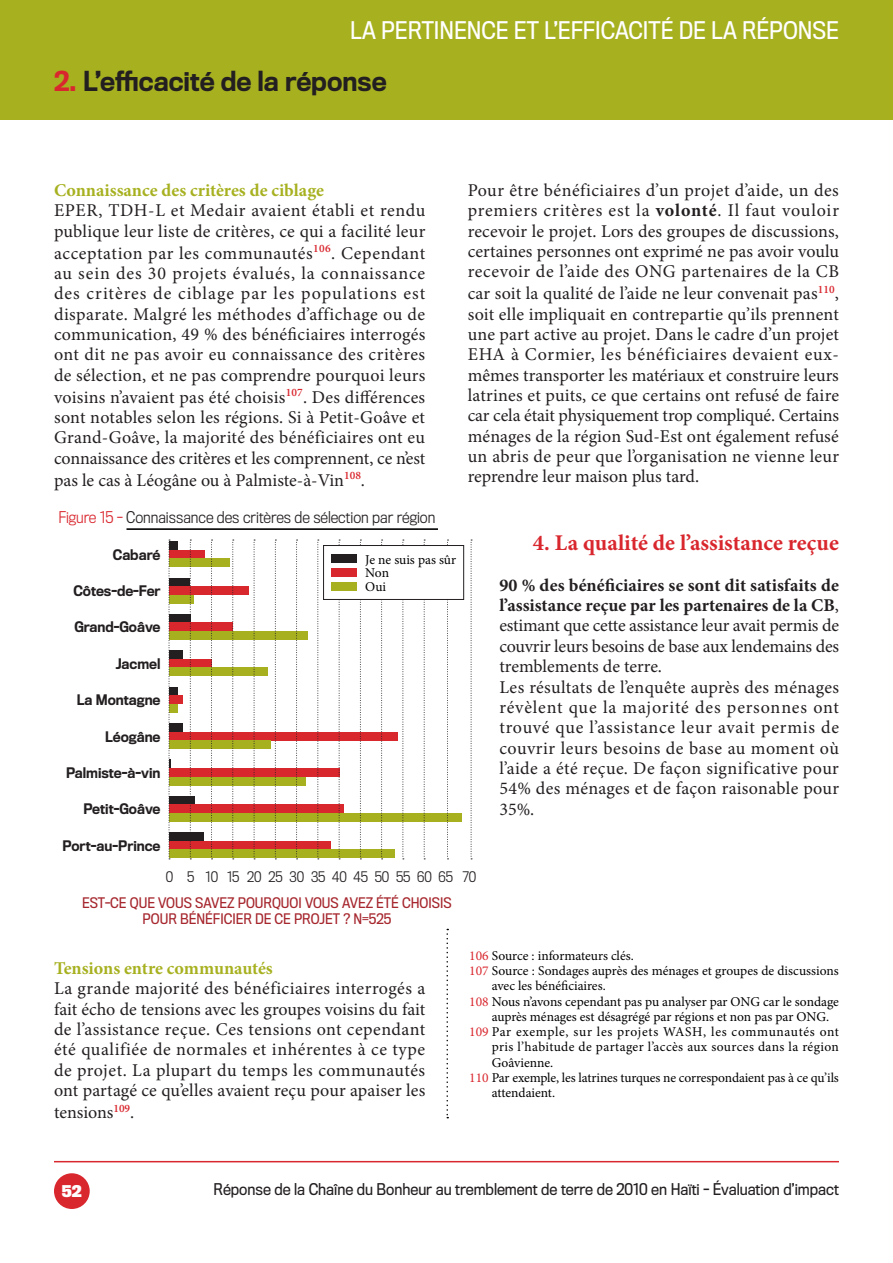
<style>
.page{position:relative;width:893px;height:1263px;background:#fff}
.page>*{position:absolute;margin:0;border:0;box-sizing:border-box;transform-origin:0 0}
.t1{font:500 25.5px "Titling Gothic FB Narrow";color:#231f20}
.t2{font:22.5px "Titling Gothic FB Narrow";color:#fff}
.t3{font:700 22.5px "Minion Pro";color:#d9272e}
.t4{font:18px/20.4px "Minion Pro";letter-spacing:.01em;color:#231f20;text-align:justify}
.t5{font:700 18px "Minion Pro";letter-spacing:-.005em;color:#a7b120}
.t6{font:15px "Titling Gothic FB Narrow";color:#231f20}
.t7{font:300 15px "Titling Gothic FB Narrow";color:#231f20}
.t8{font:700 15px "Titling Gothic FB Narrow";color:#fff}
.t9{font:13.5px/15.3px "Minion Pro";letter-spacing:-.005em;color:#000}
.t10{font:500 13.5px "Titling Gothic FB Narrow";color:#231f20}
.t11{font:13.5px/16.2px "Titling Gothic FB Narrow";color:#a6272e;text-align:center}
.t12{font:300 13.5px "Titling Gothic FB Narrow";color:#231f20}
.s1{color:#d9272e}
.s2{font-weight:700}
</style>
<div class="page">
<div style="left:0;top:0;width:893px;height:119px;background:#a7b120"></div>
<svg style="left:446px;top:929px;width:2px;height:189px"></svg>
<hr style="left:126px;top:528px;width:312px;height:2px;background:#000">
<div style="left:169px;top:541px;width:9px;height:9px;background:#231f20"></div>
<div style="left:169px;top:550px;width:36px;height:8px;background:#d9272e"></div>
<div style="left:169px;top:559px;width:61px;height:8px;background:#a7b120"></div>
<div style="left:169px;top:578px;width:21px;height:8px;background:#231f20"></div>
<div style="left:169px;top:586px;width:79px;height:9px;background:#d9272e"></div>
<div style="left:169px;top:595px;width:25px;height:8px;background:#a7b120"></div>
<div style="left:169px;top:614px;width:21px;height:9px;background:#231f20"></div>
<div style="left:169px;top:623px;width:63px;height:8px;background:#d9272e"></div>
<div style="left:169px;top:631px;width:139px;height:9px;background:#a7b120"></div>
<div style="left:169px;top:651px;width:13px;height:8px;background:#231f20"></div>
<div style="left:169px;top:659px;width:42px;height:9px;background:#d9272e"></div>
<div style="left:169px;top:668px;width:98px;height:8px;background:#a7b120"></div>
<div style="left:169px;top:687px;width:9px;height:8px;background:#231f20"></div>
<div style="left:169px;top:695px;width:13px;height:9px;background:#d9272e"></div>
<div style="left:169px;top:704px;width:9px;height:8px;background:#a7b120"></div>
<div style="left:169px;top:723px;width:13px;height:9px;background:#231f20"></div>
<div style="left:169px;top:732px;width:229px;height:8px;background:#d9272e"></div>
<div style="left:169px;top:740px;width:101px;height:9px;background:#a7b120"></div>
<div style="left:169px;top:768px;width:170px;height:9px;background:#d9272e"></div>
<div style="left:169px;top:777px;width:136px;height:8px;background:#a7b120"></div>
<div style="left:169px;top:796px;width:26px;height:8px;background:#231f20"></div>
<div style="left:169px;top:804px;width:174px;height:9px;background:#d9272e"></div>
<div style="left:169px;top:813px;width:292px;height:9px;background:#a7b120"></div>
<div style="left:169px;top:832px;width:34px;height:9px;background:#231f20"></div>
<div style="left:169px;top:841px;width:162px;height:8px;background:#d9272e"></div>
<div style="left:169px;top:849px;width:226px;height:9px;background:#a7b120"></div>
<svg style="left:169px;top:540px;width:2px;height:319px"></svg>
<svg style="left:190px;top:540px;width:1px;height:319px"></svg>
<svg style="left:211px;top:540px;width:2px;height:319px"></svg>
<svg style="left:232px;top:540px;width:2px;height:319px"></svg>
<svg style="left:254px;top:540px;width:1px;height:319px"></svg>
<svg style="left:275px;top:540px;width:1px;height:319px"></svg>
<svg style="left:296px;top:540px;width:2px;height:319px"></svg>
<svg style="left:317px;top:540px;width:2px;height:319px"></svg>
<svg style="left:339px;top:540px;width:1px;height:319px"></svg>
<svg style="left:360px;top:540px;width:1px;height:319px"></svg>
<svg style="left:381px;top:540px;width:2px;height:319px"></svg>
<svg style="left:402px;top:540px;width:2px;height:319px"></svg>
<svg style="left:424px;top:540px;width:1px;height:319px"></svg>
<svg style="left:447px;top:540px;width:1px;height:319px"></svg>
<svg style="left:471px;top:540px;width:1px;height:319px"></svg>
<div style="left:324px;top:545px;width:140px;height:54px;background:#fff"></div>
<div style="left:323px;top:545px;width:141px;height:55px;border:1px solid #231f20"></div>
<div style="left:331px;top:555px;width:26px;height:8px;background:#231f20"></div>
<div style="left:331px;top:568px;width:26px;height:9px;background:#d9272e"></div>
<div style="left:331px;top:582px;width:26px;height:8px;background:#a7b120"></div>
<hr style="left:54px;top:1161px;width:785px;height:1px;background:#d9272e">
<div style="left:54px;top:1173px;width:36px;height:36px;background:#d9272e;border-radius:50%"></div>
<p class="t2" style="left:350px;top:18px;width:490px">LA PERTINENCE ET L’EFFICACITÉ DE LA RÉPONSE</p>
<p class="t1" style="left:54px;top:67px;width:334px"><span class="s1">2.</span> L’efficacité de la réponse</p>
<p class="t5" style="left:54px;top:177px;width:272px">Connaissance des critères de ciblage</p>
<p class="t4" style="left:54px;top:200px;width:373px">EPER, TDH-L et Medair avaient établi et rendu publique leur liste de critères, ce qui a facilité leur</p>
<p class="t4" style="left:54px;top:243px;width:373px">acceptation par les communautés<sup>106</sup>. Cependant au sein des 30 projets évalués, la connaissance des critères de ciblage par les populations est disparate. Malgré les méthodes d’affichage ou de communication, 49 % des bénéficiaires interrogés ont dit ne pas avoir eu connaissance des critères de sélection, et ne pas comprendre pourquoi leurs</p>
<p class="t4" style="left:54px;top:387px;width:373px">voisins n’avaient pas été choisis<sup>107</sup>. Des différences sont notables selon les régions. Si à Petit-Goâve et Grand-Goâve, la majorité des bénéficiaires ont eu connaissance des critères et les comprennent, ce n’est</p>
<p class="t4" style="left:54px;top:470px;width:313px">pas le cas à Léogâne ou à Palmiste-à-Vin<sup>108</sup>.</p>
<p class="t7" style="left:59px;top:508px;width:378px"><span class="s1">Figure 15 -</span> Connaissance des critères de sélection par région</p>
<p class="t10" style="left:113px;top:547px;width:49px">Cabaré</p>
<p class="t10" style="left:73px;top:583px;width:89px">Côtes-de-Fer</p>
<p class="t10" style="left:74px;top:619px;width:88px">Grand-Goâve</p>
<p class="t10" style="left:116px;top:656px;width:46px">Jacmel</p>
<p class="t10" style="left:77px;top:692px;width:85px">La Montagne</p>
<p class="t10" style="left:105px;top:728px;width:57px">Léogâne</p>
<p class="t10" style="left:66px;top:765px;width:96px">Palmiste-à-vin</p>
<p class="t10" style="left:83px;top:801px;width:79px">Petit-Goâve</p>
<p class="t10" style="left:63px;top:838px;width:100px">Port-au-Prince</p>
<p class="t9" style="left:365px;top:552px;width:92px">Je ne suis pas sûr</p>
<p class="t9" style="left:365px;top:565px;width:25px">Non</p>
<p class="t9" style="left:365px;top:579px;width:22px">Oui</p>
<p class="t4" style="left:468px;top:180px;width:373px">Pour être bénéficiaires d’un projet d’aide, un des premiers critères est la <span class="s2">volonté</span>. Il faut vouloir recevoir le projet. Lors des groupes de discussions, certaines personnes ont exprimé ne pas avoir voulu recevoir de l’aide des ONG partenaires de la CB</p>
<p class="t4" style="left:468px;top:283px;width:373px">car soit la qualité de l’aide ne leur convenait pas<sup>110</sup>, soit elle impliquait en contrepartie qu’ils prennent une part active au projet. Dans le cadre d’un projet EHA à Cormier, les bénéficiaires devaient eux&shy;mêmes transporter les matériaux et construire leurs latrines et puits, ce que certains ont refusé de faire car cela était physiquement trop compliqué. Certains ménages de la région Sud-Est ont également refusé un abris de peur que l’organisation ne vienne leur reprendre leur maison plus tard.</p>
<p class="t3" style="left:533px;top:527px;width:308px">4. La qualité de l’assistance reçue</p>
<p class="t4" style="left:499px;top:575px;width:341px"><span class="s2">90 % des bénéficiaires se sont dit satisfaits de l’assistance reçue par les partenaires de la CB</span>, estimant que cette assistance leur avait permis de couvrir leurs besoins de base aux lendemains des tremblements de terre.</p>
<p class="t4" style="left:499px;top:677px;width:341px">Les résultats de l’enquête auprès des ménages révèlent que la majorité des personnes ont trouvé que l’assistance leur avait permis de couvrir leurs besoins de base au moment où l’aide a été reçue. De façon significative pour 54% des ménages et de façon raisonable pour 35%.</p>
<p class="t12" style="left:166px;top:868px;width:9px">0</p>
<p class="t12" style="left:187px;top:868px;width:9px">5</p>
<p class="t12" style="left:206px;top:868px;width:14px">10</p>
<p class="t12" style="left:227px;top:868px;width:14px">15</p>
<p class="t12" style="left:247px;top:868px;width:16px">20</p>
<p class="t12" style="left:269px;top:868px;width:16px">25</p>
<p class="t12" style="left:290px;top:868px;width:16px">30</p>
<p class="t12" style="left:311px;top:868px;width:16px">35</p>
<p class="t12" style="left:332px;top:868px;width:16px">40</p>
<p class="t12" style="left:354px;top:868px;width:16px">45</p>
<p class="t12" style="left:375px;top:868px;width:16px">50</p>
<p class="t12" style="left:396px;top:868px;width:16px">55</p>
<p class="t12" style="left:417px;top:868px;width:16px">60</p>
<p class="t12" style="left:438px;top:868px;width:16px">65</p>
<p class="t12" style="left:463px;top:868px;width:15px">70</p>
<p class="t11" style="left:82px;top:895px;width:371px">EST-CE QUE VOUS SAVEZ POURQUOI VOUS AVEZ ÉTÉ CHOISIS<br>POUR BÉNÉFICIER DE CE PROJET ? N=525</p>
<p class="t5" style="left:54px;top:955px;width:220px">Tensions entre communautés</p>
<p class="t4" style="left:54px;top:978px;width:373px">La grande majorité des bénéficiaires interrogés a fait écho de tensions avec les groupes voisins du fait de l’assistance reçue. Ces tensions ont cependant été qualifiée de normales et inhérentes à ce type de projet. La plupart du temps les communautés ont partagé ce qu’elles avaient reçu pour apaiser les</p>
<p class="t4" style="left:54px;top:1102px;width:82px">tensions<sup>109</sup>.</p>
<p class="t9" style="left:469px;top:948px;width:166px"><span class="s1">106</span> Source : informateurs clés.</p>
<p class="t9" style="left:492px;top:963px;width:349px;text-indent:-23px"><span class="s1">107</span> Source : Sondages auprès des ménages et groupes de discussions avec les bénéficiaires.</p>
<p class="t9" style="left:492px;top:994px;width:349px;text-indent:-23px"><span class="s1">108</span> Nous n’avons cependant pas pu analyser par ONG car le sondage auprès ménages est désagrégé par régions et non pas par ONG.</p>
<p class="t9" style="left:492px;top:1024px;width:349px;text-align:justify;text-indent:-23px"><span class="s1">109</span> Par exemple, sur les projets WASH, les communautés ont pris l’habitude de partager l’accès aux sources dans la région Goâvienne.</p>
<p class="t9" style="left:492px;top:1070px;width:349px;text-indent:-23px"><span class="s1">110</span> Par exemple, les latrines turques ne correspondaient pas à ce qu’ils attendaient.</p>
<p class="t8" style="left:62px;top:1183px;width:21px">52</p>
<p class="t6" style="left:213px;top:1180px;width:627px">Réponse de la Chaîne du Bonheur au tremblement de terre de 2010 en Haïti - Évaluation d’impact</p>
</div>
